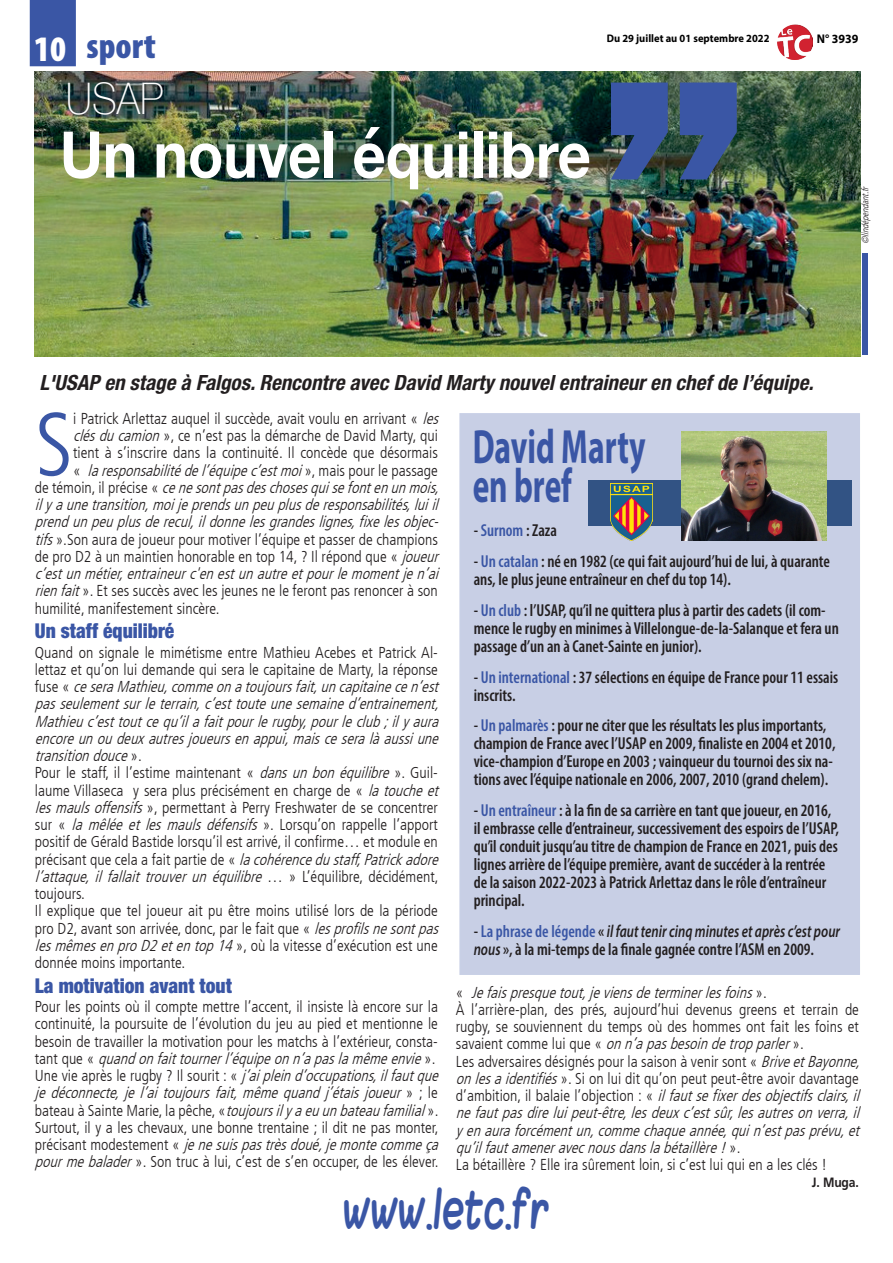
<style>
.page{position:relative;width:893px;height:1263px;background:#fff}
.page>*{position:absolute;margin:0;border:0;box-sizing:border-box;transform-origin:0 0}
._6_-_TEXTE{font:300 condensed 89.85px "Frutiger LT";color:#3a56a5}
._3_-_TITRE{font:700 64.5px "Helvetica Neue";color:#fff;scale:.9 1}
.BREVE_1_-_TITRE{font:700 48.3px/39px "Myriad Pro";color:#3a56a5;scale:.65 1}
._3_-_TITRE-2{font:100 43.5px "Helvetica Neue";color:#fff;scale:.9 1}
.LEGENDE_PHOTO{font:42.6px "Blokletters Viltstift";color:#3a56a5;scale:.76 1}
.t1{font:900 condensed 36px "Myriad Pro";color:#3a56a5}
.t2{font:900 condensed 36px "Myriad Pro";color:#fff}
._5_-_CHAPO{font:italic 700 condensed 21px "Helvetica Neue LT Std";color:#231f20}
._7_-_INTERTITRE{font:900 condensed 20.4px "Helvetica Neue";color:#3a56a5;scale:.95 1}
.BREVE_4_-_TEXTE{font:600 condensed 17.4px/18px "Myriad Pro";color:#231f20;scale:.95 1}
._6_-_TEXTE-2{font:300 condensed 15.75px/17.2px "Frutiger LT";color:#231f20}
._6_-_TEXTE-3{font:italic 300 condensed 15.75px/17.2px "Frutiger LT";color:#231f20}
._8_-_SIGNATURE{font:700 13.5px "Frutiger LT Std";color:#231f20;scale:.9 1}
.t3{font:700 12.6px "Myriad Pro";color:#000;scale:.95 1}
.t4{font:700 10.95px "Myriad Pro";color:#000;scale:.95 1}
.auteur_photo{font:italic 300 condensed 9.45px "Frutiger LT";color:#231f20;scale:.95 1}
.s1{font-style:italic}
.s2{font-style:normal}
.s3{color:#3a56a5}
.s4{font-style:italic;font-stretch:normal}
</style>
<div class="page">
<img style="left:777px;top:24px;width:35px;height:35px">
<img style="left:35px;top:71px;width:825px;height:286px">
<div style="left:459px;top:413px;width:401px;height:562px;background:#c8cfe5"></div>
<div style="left:30px;top:0;width:46px;height:66px;background:#3a56a5"></div>
<svg style="left:611px;top:83px;width:126px;height:96px;background:#395485"></svg>
<div style="left:588px;top:481px;width:264px;height:45px;background:#325384"></div>
<img style="left:682px;top:432px;width:144px;height:109px">
<img style="left:611px;top:484px;width:42px;height:57px">
<div style="left:863px;top:253px;width:5px;height:102px;background:#3a56a5"></div>
<p class="t2" style="left:34px;top:26px;width:33px">10</p>
<p class="t1" style="left:87px;top:23px;width:71px">sport</p>
<p class="_3_-_TITRE-2" style="left:66px;top:66px;width:110px">USAP</p>
<p class="_3_-_TITRE" style="left:60px;top:104px;width:591px">Un nouvel équilibre</p>
<p class="t4" style="left:607px;top:32px;width:173px">Du 29 juillet au 01 septembre 2022</p>
<p class="t3" style="left:817px;top:31px;width:45px">N° 3939</p>
<p class="auteur_photo" style="left:860px;top:244px;width:65px;rotate:-90deg">©lindépendant.fr</p>
<p class="_5_-_CHAPO" style="left:39px;top:370px;width:776px">L'USAP en stage à Falgos. Rencontre avec David Marty nouvel entraineur en chef de l’équipe.</p>
<p class="_6_-_TEXTE" style="left:35px;top:394px;width:40px">S</p>
<p class="_6_-_TEXTE-2" style="left:73px;top:410px;width:371px">i Patrick Arlettaz auquel il succède, avait voulu en arrivant « <span class="s1">les</span></p>
<p class="BREVE_1_-_TITRE" style="left:473px;top:426px;width:267px">David Marty en bref</p>
<p class="_6_-_TEXTE-2" style="left:73px;top:427px;width:366px"><span class="s1">clésducamion</span>», ce n’est pas la démarche de David Marty, qui</p>
<p class="_6_-_TEXTE-2" style="left:73px;top:444px;width:366px">tient à s’inscrire dans la continuité. Il concède que désormais</p>
<p class="_6_-_TEXTE-3" style="left:73px;top:462px;width:366px"><span class="s2">«</span> laresponsabilitédel’équipec’estmoi<span class="s2">» , m a i s p o u r l e p a s s a g e</span></p>
<p class="_6_-_TEXTE-3" style="left:35px;top:479px;width:410px"><span class="s2">d e t é m o i n , i l p r é c i s e «</span> cenesontpasdeschosesquisefontenunmois,</p>
<p class="_6_-_TEXTE-3" style="left:35px;top:496px;width:409px">ilyaunetransition,moijeprendsunpeuplusderesponsabilités,luiil</p>
<p class="_6_-_TEXTE-3" style="left:35px;top:513px;width:409px">prendunpeuplusderecul,ildonnelesgrandeslignes,fixelesobjec-</p>
<p class="_6_-_TEXTE-2" style="left:35px;top:531px;width:405px"><span class="s1">tifs</span>».Son aura de joueur pour motiver l’équipe et passer de champions</p>
<p class="_6_-_TEXTE-2" style="left:35px;top:548px;width:409px">de pro D2 à un maintien honorable en top 14, ? Il répond que « <span class="s1">joueur</span></p>
<p class="_6_-_TEXTE-3" style="left:35px;top:565px;width:409px">c’estunmétier,entraineurc'enestunautreetpourlemomentjen’ai</p>
<p class="_6_-_TEXTE-2" style="left:35px;top:582px;width:404px"><span class="s1">rienfait</span>». Et ses succès avec les jeunes ne le feront pas renoncer à son</p>
<p class="_6_-_TEXTE-2" style="left:35px;top:600px;width:186px">humilité, manifestement sincère.</p>
<p class="_7_-_INTERTITRE" style="left:35px;top:618px;width:148px">Un staff équilibré</p>
<p class="_6_-_TEXTE-3" style="left:35px;top:644px;width:410px"><span class="s2">Quand on signale le mimétisme entre Mathieu Acebes et Patrick Al&shy;lettaz et qu’on lui demande qui sera le capitaine de Marty, la réponse f u s e «</span> ceseraMathieu,commeonatoujoursfait,uncapitainecen’est passeulementsurleterrain,c’esttouteunesemained’entrainement, Mathieuc’esttoutcequ’ilafaitpourlerugby,pourleclub;ilyaura encoreunoudeuxautresjoueursenappui,maisceseralàaussiune transitiondouce<span class="s2">» .</span></p>
<p class="_6_-_TEXTE-2" style="left:35px;top:764px;width:409px">Pour le staff, il l’estime maintenant « <span class="s1">dansunbonéquilibre</span>». Guil&shy;laume Villaseca y sera plus précisément en charge de « <span class="s1">latoucheet lesmaulsoffensifs</span>», permettant à Perry Freshwater de se concentrer sur « <span class="s1">la mêlée et les mauls défensifs</span> ». Lorsqu’on rappelle l’apport positif de Gérald Bastide lorsqu’il est arrivé, il confirme… et module en p r é c i s a n t q u e c e l a a f a i t p a r t i e d e « <span class="s1">lacohérencedustaff,Patrickadore l’attaque,il fallait trouver un équilibre</span> … » L’ é q u i l i b r e , d é c i d é m e n t , toujours.</p>
<p class="_6_-_TEXTE-2" style="left:35px;top:902px;width:409px">Il explique que tel joueur ait pu être moins utilisé lors de la période pro D2, avant son arrivée, donc, par le fait que « <span class="s1">lesprofilsnesontpas lesmêmesenproD2etentop14</span>», où la vitesse d’exécution est une donnée moins importante.</p>
<p class="_7_-_INTERTITRE" style="left:35px;top:973px;width:209px">La motivation avant tout</p>
<p class="_6_-_TEXTE-2" style="left:35px;top:998px;width:405px;text-align:justify">Pour les points où il compte mettre l’accent, il insiste là encore sur la continuité, la poursuite de l’évolution du jeu au pied et mentionne le besoin de travailler la motivation pour les matchs à l’extérieur, consta&shy;t a n t q u e « <span class="s1">quandonfaittournerl’équipeonn’apaslamêmeenvie</span>» .</p>
<p class="_6_-_TEXTE-3" style="left:35px;top:1067px;width:409px"><span class="s2">U n e v i e a p r è s l e r u g b y ? I l s o u r i t : «</span> j ’aipleind’occupations,ilfautque jedéconnecte,jel’aitoujoursfait,mêmequandj ’étaisjoueur<span class="s2">» ; l e bateau à Sainte Marie, la pêche, «</span>toujoursilyaeuunbateaufamilial<span class="s2">».</span></p>
<p class="_6_-_TEXTE-2" style="left:35px;top:1119px;width:409px">Surtout, il y a les chevaux, une bonne trentaine ; il dit ne pas monter, p r é c i s a n t m o d e s t e m e n t « <span class="s1">jenesuispastrèsdoué,jemontecommeça pourmebalader</span>». Son truc à lui, c’est de s’en occuper, de les élever.</p>
<p class="BREVE_4_-_TEXTE" style="left:474px;top:521px;width:89px">- <span class="s3">Surnom</span> : Zaza</p>
<p class="BREVE_4_-_TEXTE" style="left:474px;top:552px;width:377px">- <span class="s3">Un catalan</span> : né en 1982 (ce qui fait aujourd’hui de lui, à quarante ans, le plus jeune entraîneur en chef du top 14).</p>
<p class="BREVE_4_-_TEXTE" style="left:474px;top:601px;width:386px">- <span class="s3">Un club</span> : l’USAP, qu’il ne quittera plus à partir des cadets (il com&shy;mence le rugby en minimes à Villelongue-de-la-Salanque et fera un passage d’un an à Canet-Sainte en junior).</p>
<p class="BREVE_4_-_TEXTE" style="left:474px;top:667px;width:385px">- <span class="s3">Un international</span> : 37 sélections en équipe de France pour 11 essais inscrits.</p>
<p class="BREVE_4_-_TEXTE" style="left:474px;top:716px;width:382px">- <span class="s3">Un palmarès</span> : pour ne citer que les résultats les plus importants, champion de France avec l’USAP en 2009, finaliste en 2004 et 2010, vice-champion d’Europe en 2003 ; vainqueur du tournoi des six na&shy;tions avec l’équipe nationale en 2006, 2007, 2010 (grand chelem).</p>
<p class="BREVE_4_-_TEXTE" style="left:474px;top:801px;width:386px">- <span class="s3">Un entraîneur</span> : à la fin de sa carrière en tant que joueur, en 2016, il embrasse celle d’entraineur, successivement des espoirs de l’USAP, qu’il conduit jusqu’au titre de champion de France en 2021, puis des lignes arrière de l’équipe première, avant de succéder à la rentrée de la saison 2022-2023 à Patrick Arlettaz dans le rôle d’entraîneur principal.</p>
<p class="BREVE_4_-_TEXTE" style="left:474px;top:922px;width:387px">- <span class="s3">La phrase de légende</span> « <span class="s4">il faut tenir cinq minutes et après c’est pour nous</span> », à la mi-temps de la finale gagnée contre l’ASM en 2009.</p>
<p class="_6_-_TEXTE-3" style="left:456px;top:984px;width:312px"><span class="s2">«</span> Jefaispresquetout,jeviensdeterminerlesfoins<span class="s2">» .</span></p>
<p class="_6_-_TEXTE-2" style="left:456px;top:1001px;width:405px;text-align:justify">À l’arrière-plan, des prés, aujourd’hui devenus greens et terrain de rugby, se souviennent du temps où des hommes ont fait les foins et s a v a i e n t c o m m e l u i q u e « <span class="s1">onn’apasbesoindetropparler</span>» .</p>
<p class="_6_-_TEXTE-3" style="left:456px;top:1053px;width:410px"><span class="s2">Les adversaires désignés pour la saison à venir sont «</span> BriveetBayonne, onlesaidentifiés<span class="s2">». Si on lui dit qu’on peut peut-être avoir davantage d’ambition, il balaie l’objection : «</span> ilfautsefixerdesobjectifsclairs,il nefautpasdireluipeut-être,lesdeuxc’estsûr,lesautresonverra,il yenauraforcémentun,commechaqueannée,quin’estpasprévu,et qu’ilfautameneravecnousdanslabétaillère!<span class="s2">» .</span></p>
<p class="_6_-_TEXTE-2" style="left:456px;top:1156px;width:373px">La bétaillère ? Elle ira sûrement loin, si c’est lui qui en a les clés !</p>
<p class="_8_-_SIGNATURE" style="left:812px;top:1175px;width:54px">J. Muga.</p>
<p class="LEGENDE_PHOTO" style="left:343px;top:1173px;width:273px">www.letc.fr</p>
</div>
